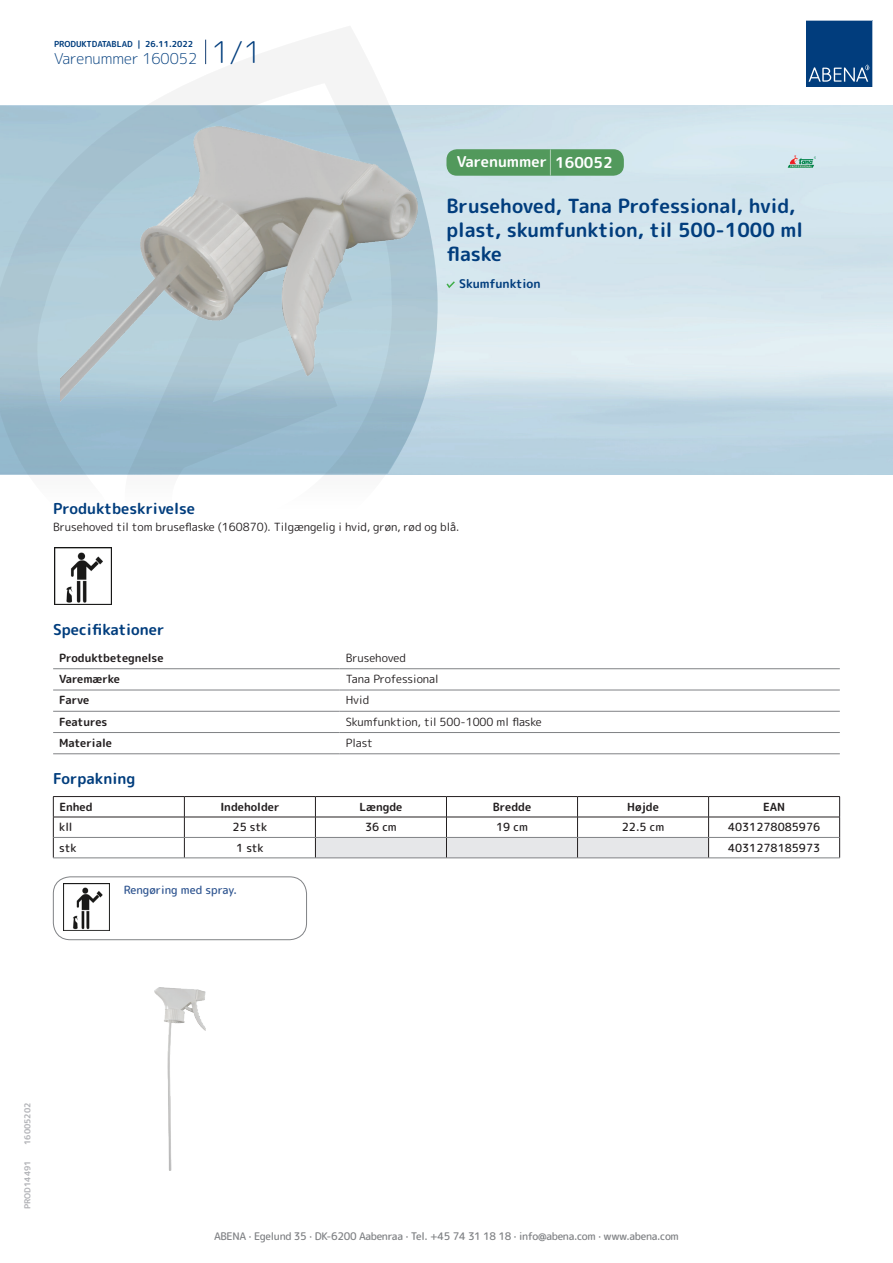
<style>
.page{position:relative;width:893px;height:1263px;background:#fff}
.page>*{position:absolute;margin:0;border:0;box-sizing:border-box;transform-origin:0 0}
.t1{font:700 19.5px/24px "Rounded Mplus 1 c";color:#013d7d}
.t2{font:700 15px "Rounded Mplus 1 c";color:#013d7d}
.t3{font:300 15px "Rounded Mplus 1 c";color:#013d7d}
.t4{font:700 15px "Rounded Mplus 1 c";color:#fff}
.t5{font:700 12px "Rounded Mplus 1 c";color:#013d7d}
.t6{font:11.25px "Rounded Mplus 1 c";color:#231f20}
.t7{font:700 11.25px "Rounded Mplus 1 c";color:#231f20}
.t8{font:500 11.25px "Rounded Mplus 1 c";color:#231f20}
.t9{font:500 11.25px "Rounded Mplus 1 c";color:#305691}
.t10{font:500 10.5px "Rounded Mplus 1 c";letter-spacing:-.03em;color:#808285}
.t11{font:700 8.25px "Rounded Mplus 1 c";color:#013d7d}
.t12{font:700 8.25px "Rounded Mplus 1 c";color:#b2b3b7}
.s1{font-size:30px}
.s2{font-size:25.5px}
</style>
<div class="page">
<img style="left:439px;top:106px;width:454px;height:368px">
<svg style="left:0;top:26px;width:439px;height:449px"></svg>
<svg style="left:0;top:106px;width:438px;height:368px;background:#a1c0d0"></svg>
<svg style="left:205px;top:40px;width:1px;height:24px"></svg>
<svg style="left:806px;top:20px;width:67px;height:67px;background:#144b86"></svg>
<img style="left:61px;top:127px;width:356px;height:275px">
<img style="left:54px;top:547px;width:58px;height:58px">
<hr style="left:53px;top:668px;width:287px;height:1px;background:#808285">
<hr style="left:340px;top:668px;width:500px;height:1px;background:#808285">
<hr style="left:53px;top:690px;width:287px;height:1px;background:#808285">
<hr style="left:340px;top:690px;width:500px;height:1px;background:#808285">
<hr style="left:53px;top:711px;width:287px;height:1px;background:#808285">
<hr style="left:340px;top:711px;width:500px;height:1px;background:#808285">
<hr style="left:53px;top:732px;width:287px;height:1px;background:#808285">
<hr style="left:340px;top:732px;width:500px;height:1px;background:#808285">
<hr style="left:53px;top:753px;width:287px;height:1px;background:#808285">
<hr style="left:340px;top:753px;width:500px;height:1px;background:#808285">
<hr style="left:53px;top:796px;width:131px;height:1px;background:#231f20">
<hr style="left:184px;top:796px;width:131px;height:1px;background:#231f20">
<hr style="left:315px;top:796px;width:131px;height:1px;background:#231f20">
<hr style="left:446px;top:796px;width:131px;height:1px;background:#231f20">
<hr style="left:577px;top:796px;width:132px;height:1px;background:#231f20">
<hr style="left:709px;top:796px;width:131px;height:1px;background:#231f20">
<hr style="left:53px;top:817px;width:131px;height:1px;background:#231f20">
<hr style="left:184px;top:817px;width:131px;height:1px;background:#231f20">
<hr style="left:709px;top:817px;width:131px;height:1px;background:#231f20">
<svg style="left:53px;top:797px;width:1px;height:61px"></svg>
<svg style="left:184px;top:797px;width:1px;height:61px"></svg>
<svg style="left:315px;top:797px;width:394px;height:61px"></svg>
<svg style="left:839px;top:797px;width:1px;height:61px"></svg>
<hr style="left:54px;top:837px;width:130px;height:1px;background:#808285">
<hr style="left:184px;top:837px;width:131px;height:1px;background:#808285">
<hr style="left:315px;top:837px;width:131px;height:1px;background:#808285">
<hr style="left:446px;top:837px;width:131px;height:1px;background:#808285">
<hr style="left:577px;top:837px;width:132px;height:1px;background:#808285">
<hr style="left:709px;top:837px;width:130px;height:1px;background:#808285">
<hr style="left:53px;top:858px;width:131px;height:1px;background:#808285">
<hr style="left:184px;top:858px;width:131px;height:1px;background:#808285">
<hr style="left:315px;top:858px;width:131px;height:1px;background:#808285">
<hr style="left:446px;top:858px;width:131px;height:1px;background:#808285">
<hr style="left:577px;top:858px;width:132px;height:1px;background:#808285">
<hr style="left:709px;top:858px;width:131px;height:1px;background:#808285">
<img style="left:63px;top:884px;width:47px;height:46px">
<div style="left:53px;top:877px;width:254px;height:63px;border:1px solid #808285;border-radius:17px"></div>
<img style="left:154px;top:988px;width:51px;height:182px">
<svg style="left:446px;top:281px;width:9px;height:7px"></svg>
<div style="left:446px;top:149px;width:178px;height:27px;background:#52995c;border-radius:10px"></div>
<img style="left:787px;top:155px;width:29px;height:12px">
<p class="t11" style="left:54px;top:38px;width:141px">PRODUKTDATABLAD | 26.11.2022</p>
<h2 class="t3" style="left:54px;top:48px;width:209px">Varenummer 160052 <span class="s1">1/1</span></h2>
<h2 class="t4" style="left:457px;top:151px;width:157px">Varenummer <span class="s2">|</span> 160052</h2>
<h1 class="t1" style="left:446px;top:194px;width:358px">Brusehoved, Tana Professional, hvid, plast, skumfunktion, til 500-1000 ml flaske</h1>
<p class="t5" style="left:459px;top:275px;width:83px">Skumfunktion</p>
<h2 class="t2" style="left:53px;top:498px;width:143px">Produktbeskrivelse</h2>
<p class="t6" style="left:53px;top:518px;width:408px">Brusehoved til tom bruseflaske (160870). Tilgængelig i hvid, grøn, rød og blå.</p>
<h2 class="t2" style="left:53px;top:619px;width:113px">Specifikationer</h2>
<p class="t7" style="left:59px;top:650px;width:106px">Produktbetegnelse</p>
<p class="t6" style="left:346px;top:650px;width:62px">Brusehoved</p>
<p class="t7" style="left:59px;top:671px;width:62px">Varemærke</p>
<p class="t6" style="left:346px;top:671px;width:95px">Tana Professional</p>
<p class="t7" style="left:59px;top:692px;width:32px">Farve</p>
<p class="t6" style="left:346px;top:692px;width:25px">Hvid</p>
<p class="t7" style="left:59px;top:714px;width:50px">Features</p>
<p class="t6" style="left:346px;top:714px;width:198px">Skumfunktion, til 500-1000 ml flaske</p>
<p class="t7" style="left:59px;top:735px;width:54px">Materiale</p>
<p class="t6" style="left:346px;top:735px;width:29px">Plast</p>
<h2 class="t2" style="left:53px;top:768px;width:84px">Forpakning</h2>
<p class="t7" style="left:59px;top:799px;width:35px">Enhed</p>
<p class="t7" style="left:220px;top:799px;width:61px">Indeholder</p>
<p class="t7" style="left:359px;top:799px;width:44px">Længde</p>
<p class="t7" style="left:493px;top:799px;width:40px">Bredde</p>
<p class="t7" style="left:627px;top:799px;width:33px">Højde</p>
<p class="t7" style="left:763px;top:799px;width:24px">EAN</p>
<p class="t8" style="left:59px;top:819px;width:15px">kll</p>
<p class="t8" style="left:233px;top:819px;width:36px">25 stk</p>
<p class="t8" style="left:365px;top:819px;width:33px">36 cm</p>
<p class="t8" style="left:496px;top:819px;width:33px">19 cm</p>
<p class="t8" style="left:622px;top:819px;width:44px">22.5 cm</p>
<p class="t8" style="left:728px;top:819px;width:94px">4031278085976</p>
<p class="t8" style="left:59px;top:840px;width:19px">stk</p>
<p class="t8" style="left:236px;top:840px;width:29px">1 stk</p>
<p class="t8" style="left:728px;top:840px;width:94px">4031278185973</p>
<p class="t9" style="left:124px;top:881px;width:115px">Rengøring med spray.</p>
<p class="t12" style="left:22px;top:1145px;width:44px;rotate:-90deg">16005202</p>
<p class="t12" style="left:22px;top:1209px;width:50px;rotate:-90deg">PROD14491</p>
<p class="t10" style="left:214px;top:1229px;width:466px">ABENA · Egelund 35 · DK-6200 Aabenraa · Tel. +45 74 31 18 18 · info@abena.com · www.abena.com</p>
</div>
